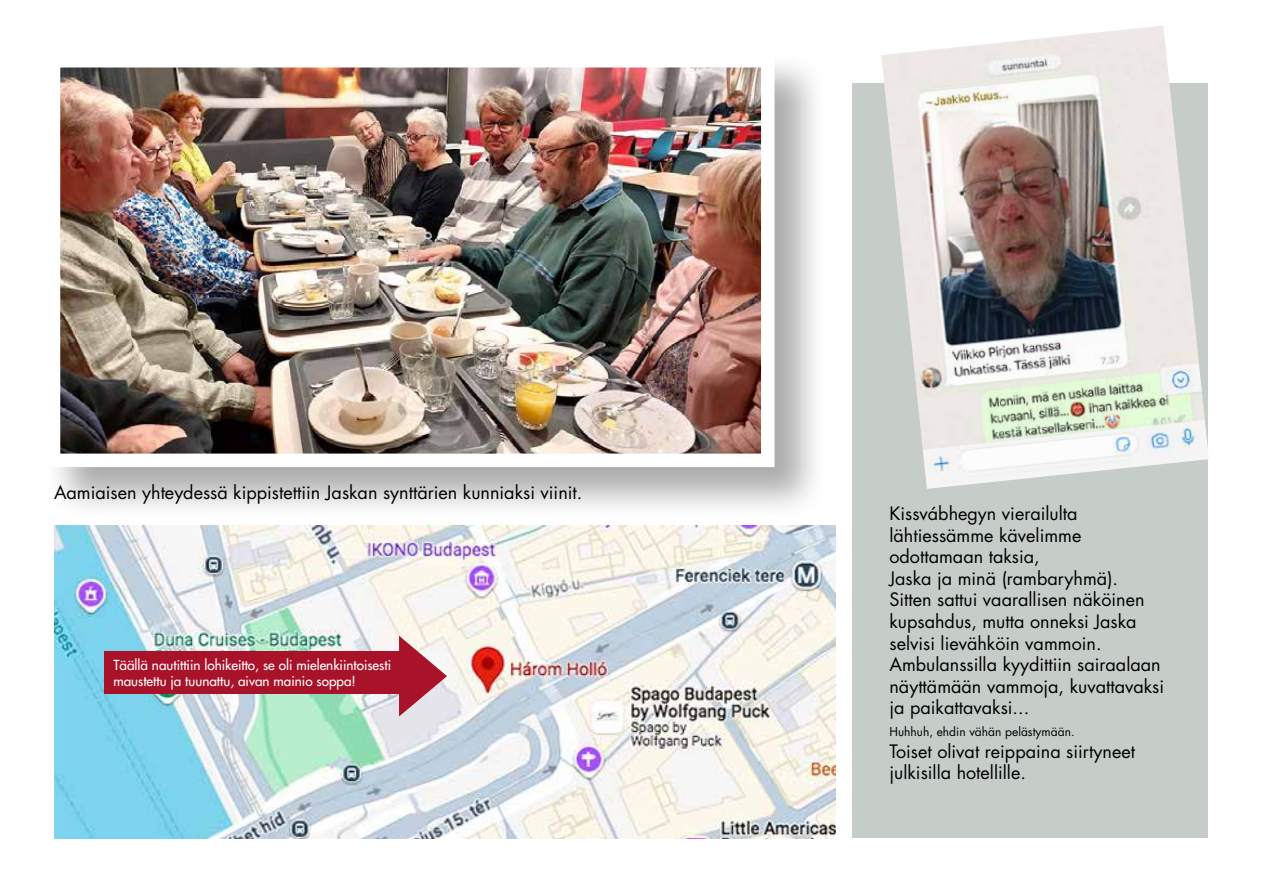
<style>
.page{position:relative;width:1263px;height:893px;background:#fff}
.page>*{position:absolute;margin:0;border:0;box-sizing:border-box;transform-origin:0 0}
.t1{font:18px/21.6px "Futura";color:#000}
.t2{font:13.5px/16.2px "Futura";color:#fff}
.t3{font:12px "Futura";color:#000}
</style>
<div class="page">
<div style="left:853px;top:84px;width:355px;height:754px;background:#c6cdc9"></div>
<img style="left:881px;top:26px;width:327px;height:463px">
<div style="left:44px;top:51px;width:784px;height:470px;background:#000;opacity:.33"></div>
<img style="left:62px;top:69px;width:697px;height:383px">
<div style="left:47px;top:54px;width:727px;height:413px;border:14px solid #fff"></div>
<img style="left:54px;top:525px;width:782px;height:314px">
<div style="left:104px;top:651px;width:303px;height:43px;background:#a9132a"></div>
<svg style="left:399px;top:636px;width:48px;height:80px"></svg>
<p class="t1" style="left:54px;top:481px;width:530px">Aamiaisen yhteydessä kippistettiin Jaskan synttärien kunniaksi viinit.</p>
<p class="t2" style="left:113px;top:657px;width:279px">Täällä nautittiin lohikeitto, se oli mielenkiintoisesti maustettu ja tuunattu, aivan mainio soppa!</p>
<p class="t1" style="left:889px;top:503px;width:276px">Kissvábhegyn vierailulta lähtiessämme kävelimme odottamaan taksia,<br>Jaska ja minä (rambaryhmä).<br>Sitten sattui vaarallisen näköinen kupsahdus, mutta onneksi Jaska selvisi lievähköin vammoin.<br>Ambulanssilla kyydittiin sairaalaan näyttämään vammoja, kuvattavaksi ja paikattavaksi...</p>
<p class="t3" style="left:889px;top:724px;width:187px">Huhhuh, ehdin vähän pelästymään.</p>
<p class="t1" style="left:889px;top:740px;width:247px">Toiset olivat reippaina siirtyneet julkisilla hotellille.</p>
</div>
